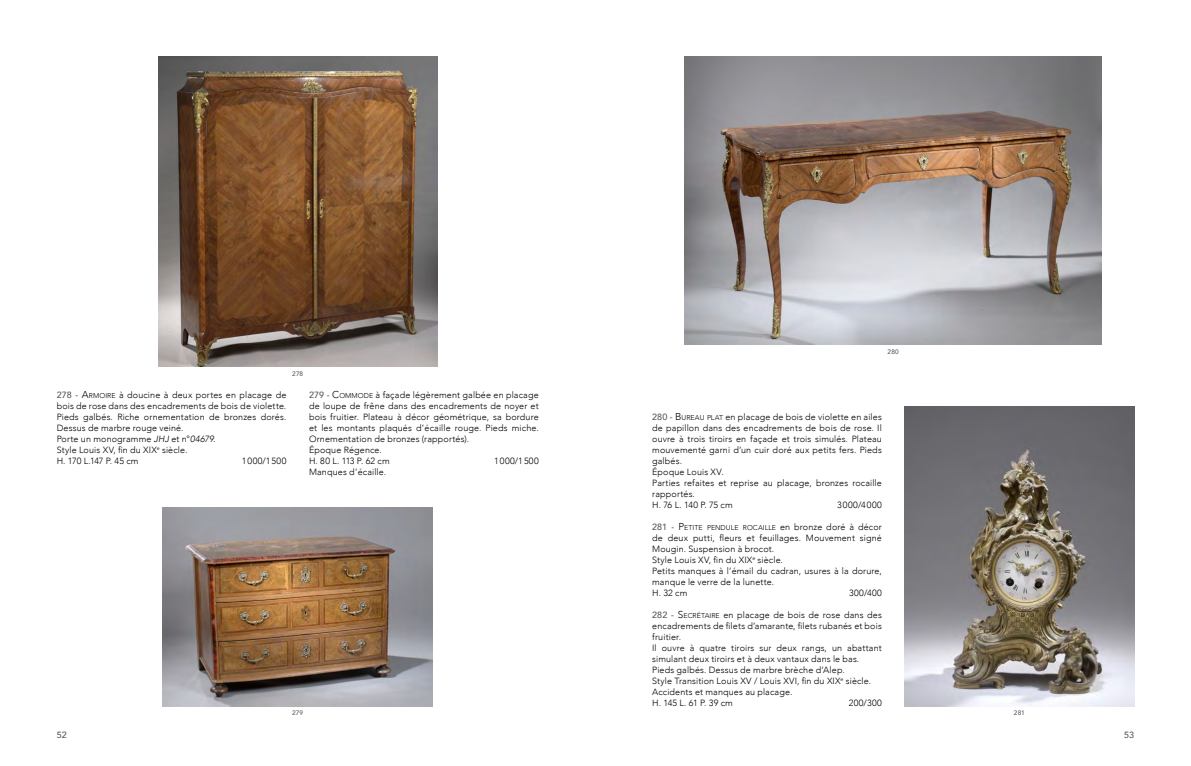
<style>
.page{position:relative;width:1191px;height:766px;background:#fff}
.page>*{position:absolute;margin:0;border:0;box-sizing:border-box;transform-origin:0 0}
.t1{font:300 9px/11px "Avenir";letter-spacing:.015em;color:#000}
.t2{font:300 9px "Avenir";letter-spacing:.055em;color:#000}
.t3{font:500 9px "Avenir";color:#58595b}
.t4{font:300 7px "Avenir";letter-spacing:.01em;color:#000}
.t5{font:500 6.5px "Avenir";letter-spacing:.02em;color:#58595b}
.s1{font-weight:500;color:#58595b}
.s2{font-size:10px}
.s3{font-size:7px}
.s4{font-style:italic}
.s5{font-weight:500;font-size:9px;color:#58595b}
.s6{font-size:9px}
</style>
<div class="page">
<img style="left:685px;top:57px;width:416px;height:287px">
<img style="left:904px;top:407px;width:230px;height:299px">
<img style="left:158px;top:57px;width:279px;height:310px">
<img style="left:163px;top:507px;width:269px;height:199px">
<p class="t5" style="left:292px;top:368px;width:12px">278</p>
<p class="t1" style="left:57px;top:389px;width:231px"><span class="s1">278 -</span> <span class="s2">A</span><span class="s3">RMOIRE</span> à doucine à deux portes en placage de bois de rose dans des encadrements de bois de violette.<br>Pieds galbés. Riche ornementation de bronzes dorés.<br>Dessus de marbre rouge veiné.<br>Porte un monogramme <span class="s4">JHJ</span> et n°<span class="s4">04679</span>.<br>Style Louis XV, fin du XIX<sup>e</sup> siècle.<br>H. 170 L.147 P. 45 cm</p>
<p class="t2" style="left:242px;top:455px;width:46px">1000/1500</p>
<p class="t1" style="left:309px;top:389px;width:231px"><span class="s1">279 -</span> <span class="s2">C</span><span class="s3">OMMODE</span> à façade légèrement galbée en placage de loupe de frêne dans des encadrements de noyer et bois fruitier. Plateau à décor géométrique, sa bordure et les montants plaqués d’écaille rouge. Pieds miche.<br>Ornementation de bronzes (rapportés).<br>Époque Régence.<br>H. 80 L. 113 P. 62 cm</p>
<p class="t2" style="left:494px;top:455px;width:46px">1000/1500</p>
<p class="t1" style="left:309px;top:466px;width:78px">Manques d’écaille.</p>
<p class="t5" style="left:887px;top:346px;width:13px">280</p>
<p class="t1" style="left:652px;top:411px;width:231px"><span class="s1">280 -</span> <span class="s2">B</span><span class="s3">UREAU PLAT</span> en placage de bois de violette en ailes de papillon dans des encadrements de bois de rose. Il ouvre à trois tiroirs en façade et trois simulés. Plateau mouvementé garni d’un cuir doré aux petits fers. Pieds galbés.<br>Époque Louis XV.<br>Parties refaites et reprise au placage, bronzes rocaille rapportés.<br>H. 76 L. 140 P. 75 cm</p>
<p class="t2" style="left:837px;top:499px;width:46px">3000/4000</p>
<p class="t4" style="left:652px;top:523px;width:231px"><span class="s5">281 -</span> <span class="s2">P</span> ETITE PENDULE ROCAILLE <span class="s6">en bronze doré à décor</span></p>
<p class="t1" style="left:652px;top:532px;width:231px">de deux putti, fleurs et feuillages. Mouvement signé Mougin. Suspension à brocot.<br>Style Louis XV, fin du XIX<sup>e</sup> siècle.<br>Petits manques à l’émail du cadran, usures à la dorure, manque le verre de la lunette.<br>H. 32 cm</p>
<p class="t1" style="left:849px;top:587px;width:34px">300/400</p>
<p class="t1" style="left:652px;top:609px;width:231px"><span class="s1">282 -</span> <span class="s2">S</span><span class="s3">ECRÉTAIRE</span> en placage de bois de rose dans des encadrements de filets d’amarante, filets rubanés et bois fruitier.<br>Il ouvre à quatre tiroirs sur deux rangs, un abattant simulant deux tiroirs et à deux vantaux dans le bas.<br>Pieds galbés. Dessus de marbre brèche d’Alep.<br>Style Transition Louis XV / Louis XVI, fin du XIX<sup>e</sup> siècle.<br>Accidents et manques au placage.<br>H. 145 L. 61 P. 39 cm</p>
<p class="t1" style="left:849px;top:697px;width:35px">200/300</p>
<p class="t5" style="left:292px;top:707px;width:13px">279</p>
<p class="t5" style="left:1014px;top:707px;width:12px">281</p>
<p class="t3" style="left:57px;top:727px;width:12px">52</p>
<p class="t3" style="left:1124px;top:727px;width:12px">53</p>
</div>
